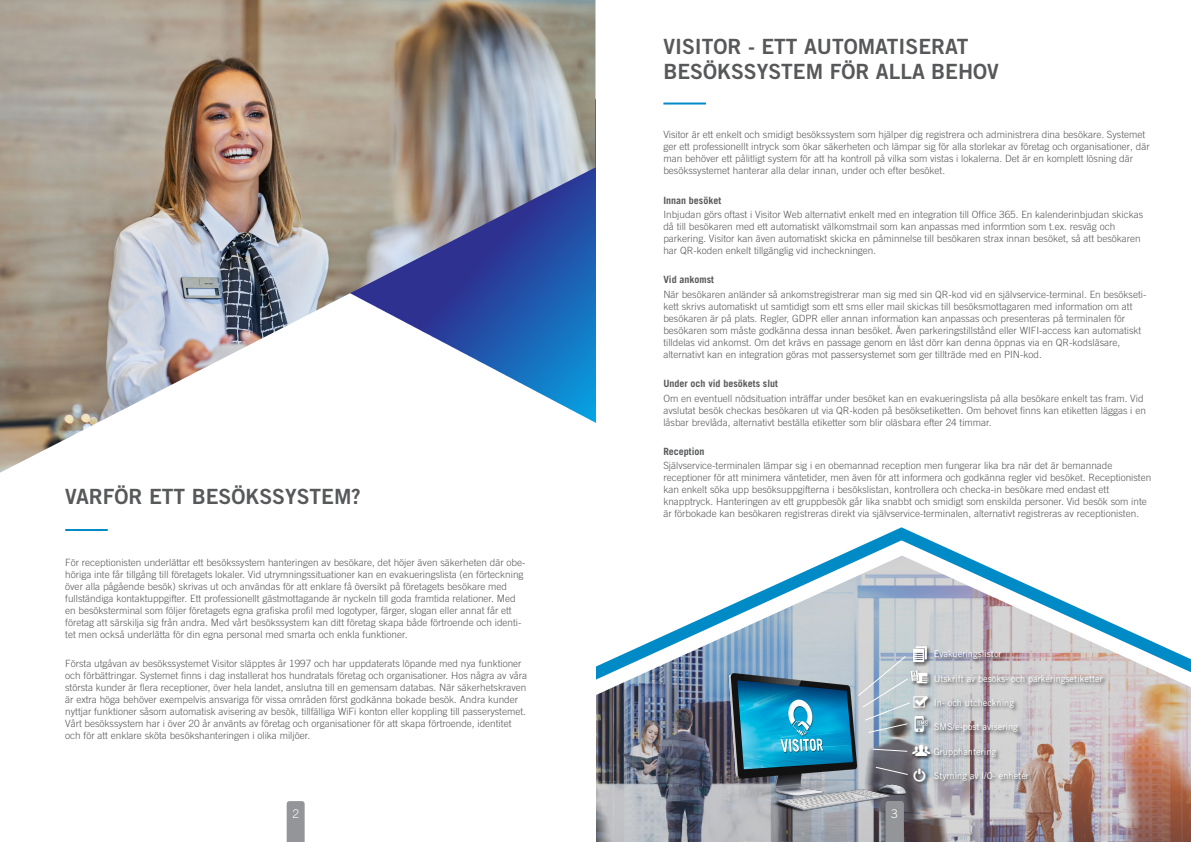
<style>
.page{position:relative;width:1191px;height:842px;background:#fff}
.page>*{position:absolute;margin:0;border:0;box-sizing:border-box;transform-origin:0 0}
.SL_-_Body{font:21px/25.2px "Trade Gothic LT Std Bd 2";color:#57585a}
.t1{font:300 12px "Trade Gothic LT Std";color:#fff}
.SL_-_Tech{font:300 10px/12px "Trade Gothic LT Std";color:#57585a}
.SL_-_Tech-2{font:700 10px "Trade Gothic LT Std";color:#57585a}
.Undertext_-_Neg{font:9.2px "Trade Gothic LT Std";color:#fff}
</style>
<div class="page">
<svg style="left:287px;top:801px;width:18px;height:41px"></svg>
<img style="left:596px;top:672px;width:595px;height:170px">
<img style="left:0;top:0;width:595px;height:473px">
<hr style="left:65px;top:529px;width:43px;height:2px;background:#008bc7">
<hr style="left:663px;top:103px;width:43px;height:2px;background:#008bc7">
<svg style="left:596px;top:528px;width:304px;height:156px"></svg>
<svg style="left:900px;top:527px;width:291px;height:145px"></svg>
<svg style="left:885px;top:819px;width:18px;height:23px"></svg>
<img style="left:713px;top:662px;width:203px;height:157px">
<div style="left:912px;top:645px;width:20px;height:22px;background:#231f20;opacity:.75"></div>
<div style="left:909px;top:669px;width:25px;height:19px;background:#231f20;opacity:.75"></div>
<div style="left:913px;top:715px;width:19px;height:22px;background:#231f20;opacity:.75"></div>
<div style="left:912px;top:695px;width:21px;height:17px;background:#231f20;opacity:.75"></div>
<div style="left:912px;top:767px;width:18px;height:19px;background:#231f20;opacity:.75"></div>
<div style="left:933px;top:650px;width:73px;height:14px;background:#231f20;opacity:.75"></div>
<div style="left:933px;top:674px;width:174px;height:14px;background:#231f20;opacity:.75"></div>
<div style="left:934px;top:698px;width:84px;height:15px;background:#231f20;opacity:.75"></div>
<div style="left:933px;top:723px;width:89px;height:14px;background:#231f20;opacity:.75"></div>
<div style="left:933px;top:747px;width:68px;height:14px;background:#231f20;opacity:.75"></div>
<div style="left:933px;top:771px;width:100px;height:15px;background:#231f20;opacity:.75"></div>
<svg style="left:858px;top:646px;width:71px;height:87px;background:#bbc4cb"></svg>
<div style="left:911px;top:744px;width:23px;height:16px;background:#231f20;opacity:.75"></div>
<svg style="left:875px;top:767px;width:50px;height:14px"></svg>
<svg style="left:872px;top:745px;width:58px;height:11px"></svg>
<p class="SL_-_Body" style="left:65px;top:483px;width:297px">VARFÖR ETT BESÖKSSYSTEM?</p>
<p class="SL_-_Tech" style="left:65px;top:557px;width:462px">För receptionisten underlättar ett besökssystem hanteringen av besökare, det höjer även säkerheten där obe&shy;höriga inte får tillgång till företagets lokaler. Vid utrymningssituationer kan en evakueringslista (en förteckning över alla pågående besök) skrivas ut och användas för att enklare få översikt på företagets besökare med fullständiga kontaktuppgifter. Ett professionellt gästmottagande är nyckeln till goda framtida relationer. Med en besöksterminal som följer företagets egna grafiska profil med logotyper, färger, slogan eller annat får ett företag att särskilja sig från andra. Med vårt besökssystem kan ditt företag skapa både förtroende och identi&shy;tet men också underlätta för din egna personal med smarta och enkla funktioner.</p>
<p class="SL_-_Tech" style="left:65px;top:658px;width:463px">Första utgåvan av besökssystemet Visitor släpptes år 1997 och har uppdaterats löpande med nya funktioner och förbättringar. Systemet finns i dag installerat hos hundratals företag och organisationer. Hos några av våra största kunder är flera receptioner, över hela landet, anslutna till en gemensam databas. När säkerhetskraven är extra höga behöver exempelvis ansvariga för vissa områden först godkänna bokade besök. Andra kunder nyttjar funktioner såsom automatisk avisering av besök, tillfälliga WiFi konton eller koppling till passerystemet.<br>Vårt besökssystem har i över 20 år använts av företag och organisationer för att skapa förtroende, identitet och för att enklare sköta besökshanteringen i olika miljöer.</p>
<p class="t1" style="left:292px;top:806px;width:8px">2</p>
<p class="SL_-_Body" style="left:663px;top:34px;width:337px">VISITOR - ETT AUTOMATISERAT<br>BESÖKSSYSTEM FÖR ALLA BEHOV</p>
<p class="SL_-_Tech" style="left:663px;top:129px;width:488px">Visitor är ett enkelt och smidigt besökssystem som hjälper dig registrera och administrera dina besökare. Systemet ger ett professionellt intryck som ökar säkerheten och lämpar sig för alla storlekar av företag och organisationer, där man behöver ett pålitligt system för att ha kontroll på vilka som vistas i lokalerna. Det är en komplett lösning där besökssystemet hanterar alla delar innan, under och efter besöket.</p>
<p class="SL_-_Tech-2" style="left:663px;top:194px;width:59px">Innan besöket</p>
<p class="SL_-_Tech" style="left:663px;top:208px;width:481px">Inbjudan görs oftast i Visitor Web alternativt enkelt med en integration till Office 365. En kalenderinbjudan skickas då till besökaren med ett automatiskt välkomstmail som kan anpassas med informtion som t.ex. resväg och parkering. Visitor kan även automatiskt skicka en påminnelse till besökaren strax innan besöket, så att besökaren har QR-koden enkelt tillgänglig vid incheckningen.</p>
<p class="SL_-_Tech-2" style="left:663px;top:274px;width:52px">Vid ankomst</p>
<p class="SL_-_Tech" style="left:663px;top:288px;width:484px">När besökaren anländer så ankomstregistrerar man sig med sin QR-kod vid en självservice-terminal. En besökseti&shy;kett skrivs automatiskt ut samtidigt som ett sms eller mail skickas till besöksmottagaren med information om att besökaren är på plats. Regler, GDPR eller annan information kan anpassas och presenteras på terminalen för besökaren som måste godkänna dessa innan besöket. Även parkeringstillstånd eller WIFI-access kan automatiskt tilldelas vid ankomst. Om det krävs en passage genom en låst dörr kan denna öppnas via en QR-kodsläsare, alternativt kan en integration göras mot passersystemet som ger tillträde med en PIN-kod.</p>
<p class="SL_-_Tech-2" style="left:663px;top:377px;width:116px">Under och vid besökets slut</p>
<p class="SL_-_Tech" style="left:663px;top:392px;width:484px">Om en eventuell nödsituation inträffar under besöket kan en evakueringslista på alla besökare enkelt tas fram. Vid avslutat besök checkas besökaren ut via QR-koden på besöksetiketten. Om behovet finns kan etiketten läggas i en låsbar brevlåda, alternativt beställa etiketter som blir oläsbara efter 24 timmar.</p>
<p class="SL_-_Tech-2" style="left:663px;top:445px;width:43px">Reception</p>
<p class="SL_-_Tech" style="left:663px;top:460px;width:489px">Självservice-terminalen lämpar sig i en obemannad reception men fungerar lika bra när det är bemannade receptioner för att minimera väntetider, men även för att informera och godkänna regler vid besöket. Receptionisten kan enkelt söka upp besöksuppgifterna i besökslistan, kontrollera och checka-in besökare med endast ett knapptryck. Hanteringen av ett gruppbesök går lika snabbt och smidigt som enskilda personer. Vid besök som inte är förbokade kan besökaren registreras direkt via självservice-terminalen, alternativt registreras av receptionisten.</p>
<p class="t1" style="left:891px;top:806px;width:8px">3</p>
<p class="Undertext_-_Neg" style="left:933px;top:649px;width:69px">Evakueringslistor</p>
<p class="Undertext_-_Neg" style="left:933px;top:673px;width:170px">Utskrift av besöks- och parkeringsetiketter</p>
<p class="Undertext_-_Neg" style="left:933px;top:697px;width:82px">In- och utcheckning</p>
<p class="Undertext_-_Neg" style="left:933px;top:722px;width:85px">SMS/e-post avisering</p>
<p class="Undertext_-_Neg" style="left:933px;top:746px;width:64px">Grupphantering</p>
<p class="Undertext_-_Neg" style="left:933px;top:770px;width:97px">Styrning av I/O- enheter</p>
</div>
